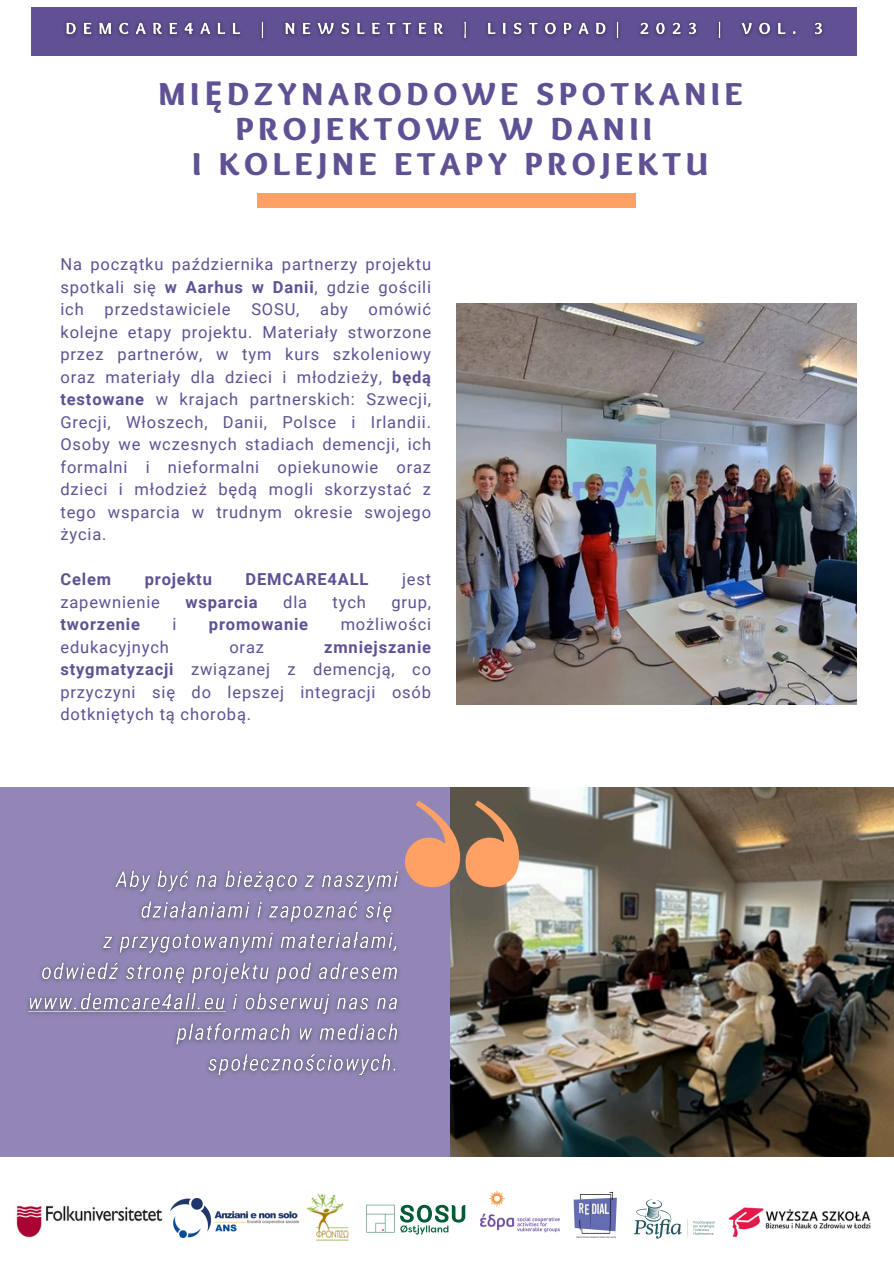
<style>
.page{position:relative;width:894px;height:1264px;background:#fff}
.page>*{position:absolute;margin:0;border:0;box-sizing:border-box;transform-origin:0 0}
.t1{font:900 33px/35.2px "Sukar";letter-spacing:.15em;color:#605094;text-align:center}
.t2{font:16.5px/22.5px "Roboto";letter-spacing:.05em;color:#605094;text-align:justify}
.t3{font:700 16.5px "Roboto";letter-spacing:.05em;color:#605094}
.s1{font-family:"Noto Sans";font-weight:700}
.s2{font-weight:700}
</style>
<div class="page">
<div style="left:0;top:787px;width:589px;height:369px;background:#9186b5"></div>
<img style="left:450px;top:787px;width:443px;height:369px">
<img style="left:19px;top:870px;width:388px;height:287px">
<svg style="left:405px;top:800px;width:113px;height:87px"></svg>
<div style="left:32px;top:8px;width:824px;height:48px;background:#605094"></div>
<div style="left:257px;top:194px;width:378px;height:14px;background:#ffa065"></div>
<svg style="left:400px;top:1204px;width:65px;height:30px"></svg>
<svg style="left:366px;top:1204px;width:28px;height:28px"></svg>
<img style="left:728px;top:1207px;width:143px;height:30px">
<img style="left:171px;top:1198px;width:127px;height:39px">
<img style="left:16px;top:1205px;width:147px;height:33px">
<img style="left:633px;top:1199px;width:82px;height:40px">
<img style="left:573px;top:1192px;width:44px;height:47px">
<img style="left:480px;top:1190px;width:80px;height:43px">
<img style="left:307px;top:1193px;width:42px;height:45px">
<img style="left:456px;top:303px;width:400px;height:402px">
<img style="left:64px;top:21px;width:760px;height:18px">
<p class="t1" style="left:158px;top:79px;width:585px">MI<span class="s1">Ę</span>DZYNARODOWE SPOTKANIE<br>PROJEKTOWE W DANII<br>I KOLEJNE ETAPY PROJEKTU</p>
<p class="t2" style="left:60px;top:253px;width:372px">Na początku października partnerzy projektu spotkali się <span class="s2">w Aarhus w Danii</span>, gdzie gościli ich</p>
<p class="t2" style="left:60px;top:298px;width:372px;text-indent:308px">omówić kolejne etapy projektu. Materiały stworzone przez partnerów, w tym kurs szkoleniowy oraz materiały dla dzieci i młodzieży, <span class="s2">będą testowane</span> w krajach partnerskich: Szwecji, Grecji, Włoszech, Danii, Polsce i Irlandii.<br>Osoby we wczesnych stadiach demencji, ich formalni i nieformalni opiekunowie oraz dzieci i młodzież będą mogli skorzystać z tego wsparcia w trudnym okresie swojego życia.</p>
<p class="t3" style="left:60px;top:570px;width:52px">Celem</p>
<p class="t3" style="left:145px;top:570px;width:69px">projektu</p>
<p class="t3" style="left:245px;top:570px;width:124px">DEMCARE4ALL</p>
<p class="t2" style="left:402px;top:568px;width:31px">jest</p>
<p class="t2" style="left:60px;top:591px;width:101px">zapewnienie</p>
<p class="t3" style="left:185px;top:592px;width:74px">wsparcia</p>
<p class="t2" style="left:283px;top:591px;width:25px">dla</p>
<p class="t2" style="left:332px;top:591px;width:35px">tych</p>
<p class="t2" style="left:391px;top:591px;width:41px">grup,</p>
<p class="t3" style="left:60px;top:615px;width:81px">tworzenie</p>
<p class="t2" style="left:172px;top:613px;width:5px">i</p>
<p class="t3" style="left:209px;top:615px;width:101px">promowanie</p>
<p class="t2" style="left:340px;top:613px;width:92px">możliwości</p>
<p class="t2" style="left:60px;top:636px;width:110px">edukacyjnych</p>
<p class="t2" style="left:229px;top:636px;width:36px">oraz</p>
<p class="t2" style="left:105px;top:298px;width:127px">przedstawiciele</p>
<p class="t2" style="left:251px;top:298px;width:50px">SOSU,</p>
<p class="t2" style="left:320px;top:298px;width:29px">aby</p>
<p class="t2" style="left:60px;top:636px;width:372px;text-indent:264px"><span class="s2">zmniejszanie stygmatyzacji</span> związanej z demencją, co przyczyni się do lepszej integracji osób dotkniętych tą chorobą.</p>
</div>
